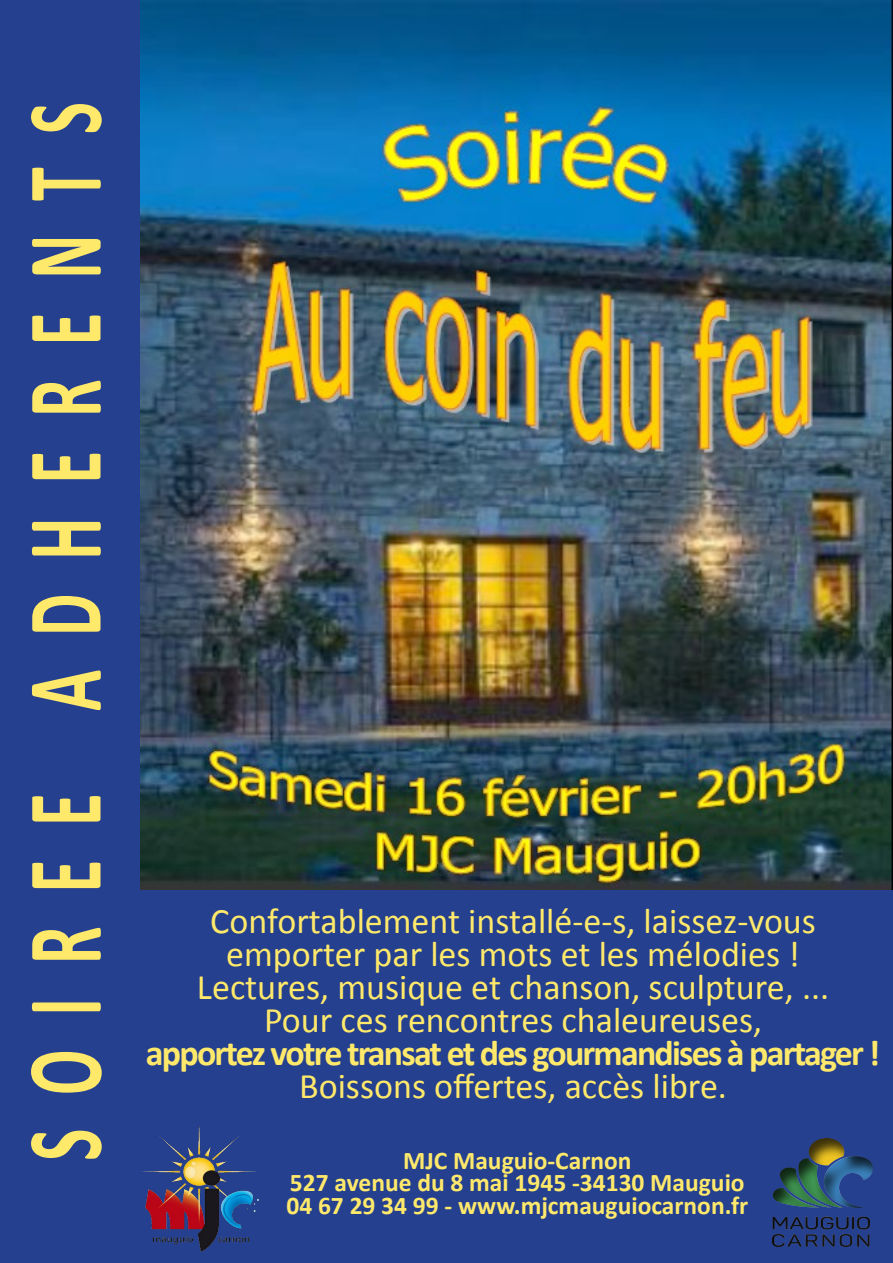
<style>
.page{position:relative;width:893px;height:1263px;background:#fff}
.page>*{position:absolute;margin:0;border:0;box-sizing:border-box;transform-origin:0 0}
.t1{font:700 108px "Calibri";letter-spacing:.49em;color:#ffe96b;scale:.63 1}
.t2{font:36px/33px "Calibri";color:#ffe96b;text-align:center}
.t3{font:700 36px "Calibri";letter-spacing:-.05em;color:#ffe96b}
.t4{font:700 25.5px/22.5px "Calibri";color:#ffe96b;text-align:center}
</style>
<div class="page">
<div style="left:140px;top:1126px;width:753px;height:137px;background:#25408f"></div>
<div style="left:0;top:0;width:140px;height:1263px;background:#25408f"></div>
<img style="left:142px;top:1126px;width:116px;height:125px">
<div style="left:140px;top:0;width:753px;height:1126px;background:#25408f"></div>
<img style="left:140px;top:0;width:753px;height:890px">
<div style="left:749px;top:1127px;width:144px;height:125px;background:#000;opacity:.75"></div>
<h1 class="t1" style="left:-4px;top:1161px;width:1682px;rotate:-90deg">SOIREE ADHERENTS</h1>
<p class="t2" style="left:197px;top:904px;width:634px">Confortablement installé-e-s, laissez-vous emporter par les mots et les mélodies !<br>Lectures, musique et chanson, sculpture, ...<br>Pour ces rencontres chaleureuses,</p>
<p class="t3" style="left:146px;top:1030px;width:736px">apportez votre transat et des gourmandises à partager !</p>
<p class="t2" style="left:299px;top:1069px;width:429px">Boissons offertes, accès libre.</p>
<p class="t4" style="left:286px;top:1149px;width:463px">MJC Mauguio-Carnon<br>527 avenue du 8 mai 1945 -34130 Mauguio<br>04 67 29 34 99 - www.mjcmauguiocarnon.fr</p>
</div>
